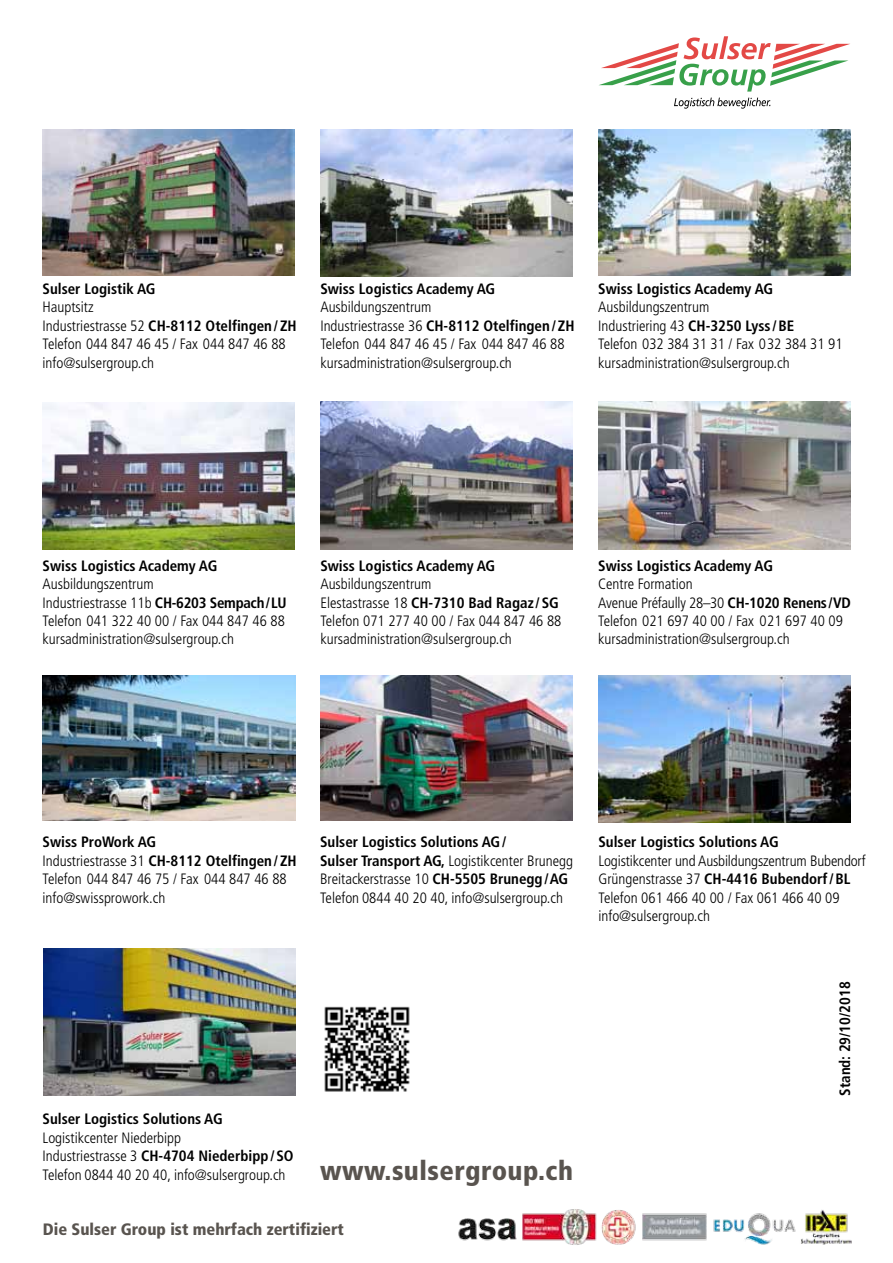
<style>
.page{position:relative;width:893px;height:1263px;background:#fff}
.page>*{position:absolute;margin:0;border:0;box-sizing:border-box;transform-origin:0 0}
.t1{font:900 condensed 27px "Frutiger";letter-spacing:.02em;color:#59544f}
.t2{font:900 condensed 16.5px "Frutiger";color:#59544f}
.t3{font:300 condensed 15px/18.5px "Frutiger";color:#000}
.t4{font:700 condensed 15px "Frutiger";color:#000}
.s1{font-weight:700}
</style>
<div class="page">
<img style="left:43px;top:402px;width:251px;height:148px">
<img style="left:43px;top:948px;width:252px;height:148px">
<img style="left:598px;top:675px;width:253px;height:148px">
<img style="left:320px;top:675px;width:252px;height:145px">
<img style="left:320px;top:402px;width:253px;height:148px">
<img style="left:43px;top:129px;width:252px;height:147px">
<img style="left:598px;top:129px;width:252px;height:147px">
<img style="left:320px;top:129px;width:253px;height:148px">
<img style="left:43px;top:675px;width:252px;height:145px">
<img style="left:598px;top:402px;width:252px;height:148px">
<img style="left:458px;top:1209px;width:394px;height:36px">
<img style="left:324px;top:1006px;width:86px;height:86px">
<svg style="left:599px;top:36px;width:251px;height:56px"></svg>
<svg style="left:674px;top:98px;width:96px;height:11px"></svg>
<p class="t4" style="left:43px;top:281px;width:115px">Sulser Logistik AG</p>
<p class="t3" style="left:43px;top:298px;width:256px">Hauptsitz<br>Industriestrasse 52 <span class="s1">CH-8112 Otelfingen / ZH<br></span>Telefon 044 847 46 45 / Fax 044 847 46 88 info@sulsergroup.ch</p>
<p class="t4" style="left:320px;top:281px;width:176px">Swiss Logistics Academy AG</p>
<p class="t3" style="left:320px;top:298px;width:256px">Ausbildungszentrum<br>Industriestrasse 36 <span class="s1">CH-8112 Otelfingen / ZH </span>Telefon 044 847 46 45 / Fax 044 847 46 88 kursadministration@sulsergroup.ch</p>
<p class="t4" style="left:598px;top:281px;width:176px">Swiss Logistics Academy AG</p>
<p class="t3" style="left:598px;top:298px;width:246px">Ausbildungszentrum<br>Industriering 43 <span class="s1">CH-3250 Lyss / BE<br></span>Telefon 032 384 31 31 / Fax 032 384 31 91 kursadministration@sulsergroup.ch</p>
<p class="t4" style="left:43px;top:558px;width:176px">Swiss Logistics Academy AG</p>
<p class="t3" style="left:43px;top:575px;width:246px">Ausbildungszentrum<br>Industriestrasse 11b <span class="s1">CH-6203 Sempach / LU </span>Telefon 041 322 40 00 / Fax 044 847 46 88 kursadministration@sulsergroup.ch</p>
<p class="t4" style="left:320px;top:558px;width:176px">Swiss Logistics Academy AG</p>
<p class="t3" style="left:320px;top:575px;width:243px">Ausbildungszentrum<br>Elestastrasse 18 <span class="s1">CH-7310 Bad Ragaz / SG </span>Telefon 071 277 40 00 / Fax 044 847 46 88 kursadministration@sulsergroup.ch</p>
<p class="t4" style="left:598px;top:558px;width:176px">Swiss Logistics Academy AG</p>
<p class="t3" style="left:598px;top:575px;width:254px">Centre Formation<br>Avenue Préfaully 28–30 <span class="s1">CH-1020 Renens / VD </span>Telefon 021 697 40 00 / Fax 021 697 40 09 kursadministration@sulsergroup.ch</p>
<p class="t3" style="left:43px;top:833px;width:256px"><span class="s1">Swiss ProWork AG<br></span>Industriestrasse 31 <span class="s1">CH-8112 Otelfingen / ZH<br></span>Telefon 044 847 46 75 / Fax 044 847 46 88 info@swissprowork.ch</p>
<p class="t3" style="left:320px;top:833px;width:255px"><span class="s1">Sulser Logistics Solutions AG /<br>Sulser Transport AG,</span> Logistikcenter Brunegg Breitackerstrasse 10 <span class="s1">CH-5505 Brunegg / AG </span>Telefon 0844 40 20 40, info@sulsergroup.ch</p>
<p class="t4" style="left:43px;top:1111px;width:182px">Sulser Logistics Solutions AG</p>
<p class="t3" style="left:43px;top:1129px;width:253px">Logistikcenter Niederbipp<br>Industriestrasse 3 <span class="s1">CH-4704 Niederbipp / SO<br></span>Telefon 0844 40 20 40, info@sulsergroup.ch</p>
<h1 class="t1" style="left:320px;top:1159px;width:255px">www.sulsergroup.ch</h1>
<p class="t2" style="left:43px;top:1222px;width:303px">Die Sulser Group ist mehrfach zertifiziert</p>
<p class="t4" style="left:598px;top:834px;width:182px">Sulser Logistics Solutions AG</p>
<p class="t3" style="left:598px;top:852px;width:269px">Logistikcenter und Ausbildungszentrum Bubendorf Grüngenstrasse 37 <span class="s1">CH-4416 Bubendorf / BL </span>Telefon 061 466 40 00 / Fax 061 466 40 09 info@sulsergroup.ch</p>
<p class="t4" style="left:837px;top:1096px;width:116px;rotate:-90deg">Stand: 29/10/2018</p>
</div>
